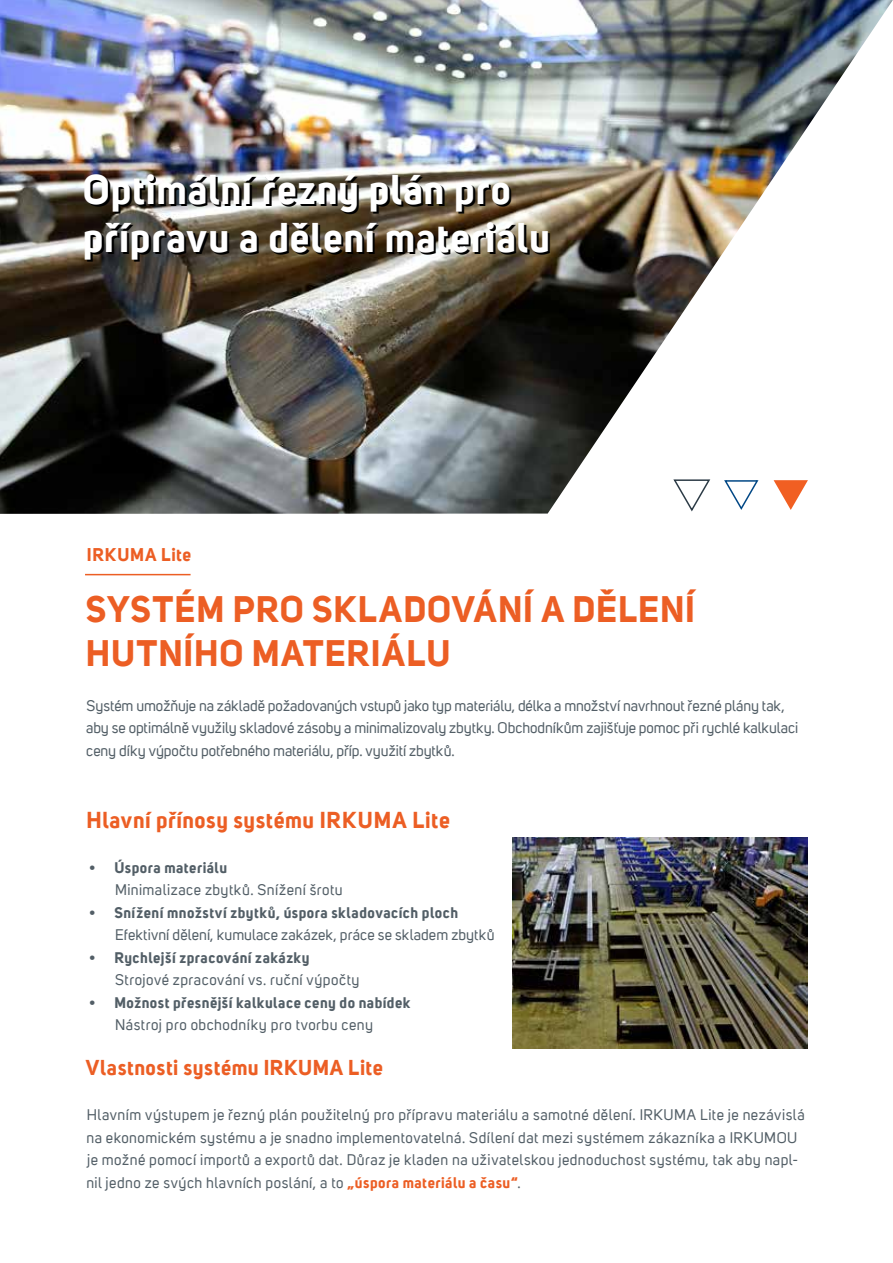
<style>
.page{position:relative;width:893px;height:1263px;background:#fff}
.page>*{position:absolute;margin:0;border:0;box-sizing:border-box;transform-origin:0 0}
.t1{font:700 40.5px/48px "Uni Sans";letter-spacing:.02em;color:#fff}
.t2{font:700 36px/43.2px "Uni Sans";letter-spacing:.025em;color:#ec5e24}
.t3{font:700 22.5px "Uni Sans";letter-spacing:.025em;color:#ec5e24}
.t4{font:700 21px "Uni Sans";letter-spacing:.025em;color:#ec5e24}
.t5{font:700 18px "Uni Sans";letter-spacing:.04em;color:#ec5e24}
.t6{font:15px/22.5px "Uni Sans";letter-spacing:.025em;color:#525e66}
.t7{font:15px/22.5px "Uni Sans";color:#525e66}
.t8{font:700 15px/22.5px "Uni Sans";letter-spacing:.035em;color:#525e66}
.s1{font-weight:700}
.s2{font-weight:400}
.s3{font-weight:700;color:#ec5e24}
</style>
<div class="page">
<img style="left:0;top:0;width:893px;height:514px">
<hr style="left:85px;top:574px;width:106px;height:1px;background:#ec5e24">
<svg style="left:723px;top:479px;width:37px;height:32px"></svg>
<svg style="left:774px;top:480px;width:34px;height:30px"></svg>
<svg style="left:673px;top:478px;width:39px;height:35px"></svg>
<img style="left:512px;top:838px;width:296px;height:210px">
<h1 class="t1" style="left:83px;top:165px;width:469px">Optimální řezný plán pro přípravu a dělení materiálu</h1>
<p class="t5" style="left:87px;top:544px;width:106px">IRKUMA Lite</p>
<h2 class="t2" style="left:86px;top:588px;width:611px">SYSTÉM PRO SKLADOVÁNÍ A DĚLENÍ<br>HUTNÍHO MATERIÁLU</h2>
<p class="t7" style="left:86px;top:694px;width:713px">Systém umožňuje na základě požadovaných vstupů jako typ materiálu, délka a množství navrhnout řezné plány tak, aby se optimálně využily skladové zásoby a minimalizovaly zbytky. Obchodníkům zajišťuje pomoc při rychlé kalkulaci ceny díky výpočtu potřebného materiálu, příp. využití zbytků.</p>
<h3 class="t3" style="left:87px;top:806px;width:365px">Hlavní přínosy systému IRKUMA Lite</h3>
<p class="t6" style="left:115px;top:856px;width:229px;text-indent:-26px">• <span class="s1">Úspora materiálu<br></span>Minimalizace zbytků. Snížení šrotu</p>
<p class="t6" style="left:115px;top:901px;width:381px;text-indent:-26px">• <span class="s1">Snížení množství zbytků, úspora skladovacích ploch<br></span>Efektivní dělení, kumulace zakázek, práce se skladem zbytků</p>
<p class="t6" style="left:115px;top:946px;width:246px;text-indent:-26px">• <span class="s1">Rychlejší zpracování zakázky<br></span>Strojové zpracování vs. ruční výpočty</p>
<p class="t8" style="left:115px;top:991px;width:297px;text-indent:-26px"><span class="s2">•</span> Možnost přesnější kalkulace ceny do nabídek<br><span class="s2">Nástroj pro obchodníky pro tvorbu ceny</span></p>
<h3 class="t4" style="left:86px;top:1055px;width:299px">Vlastnosti systému IRKUMA Lite</h3>
<p class="t6" style="left:86px;top:1104px;width:720px">Hlavním výstupem je řezný plán použitelný pro přípravu materiálu a samotné dělení. IRKUMA Lite je nezávislá na ekonomickém systému a je snadno implementovatelná. Sdílení dat mezi systémem zákazníka a IRKUMOU je možné pomocí importů a exportů dat. Důraz je kladen na uživatelskou jednoduchost systému, tak aby napl&shy;nil jedno ze svých hlavních poslání, a to <span class="s3">„úspora materiálu a času“</span>.</p>
</div>
